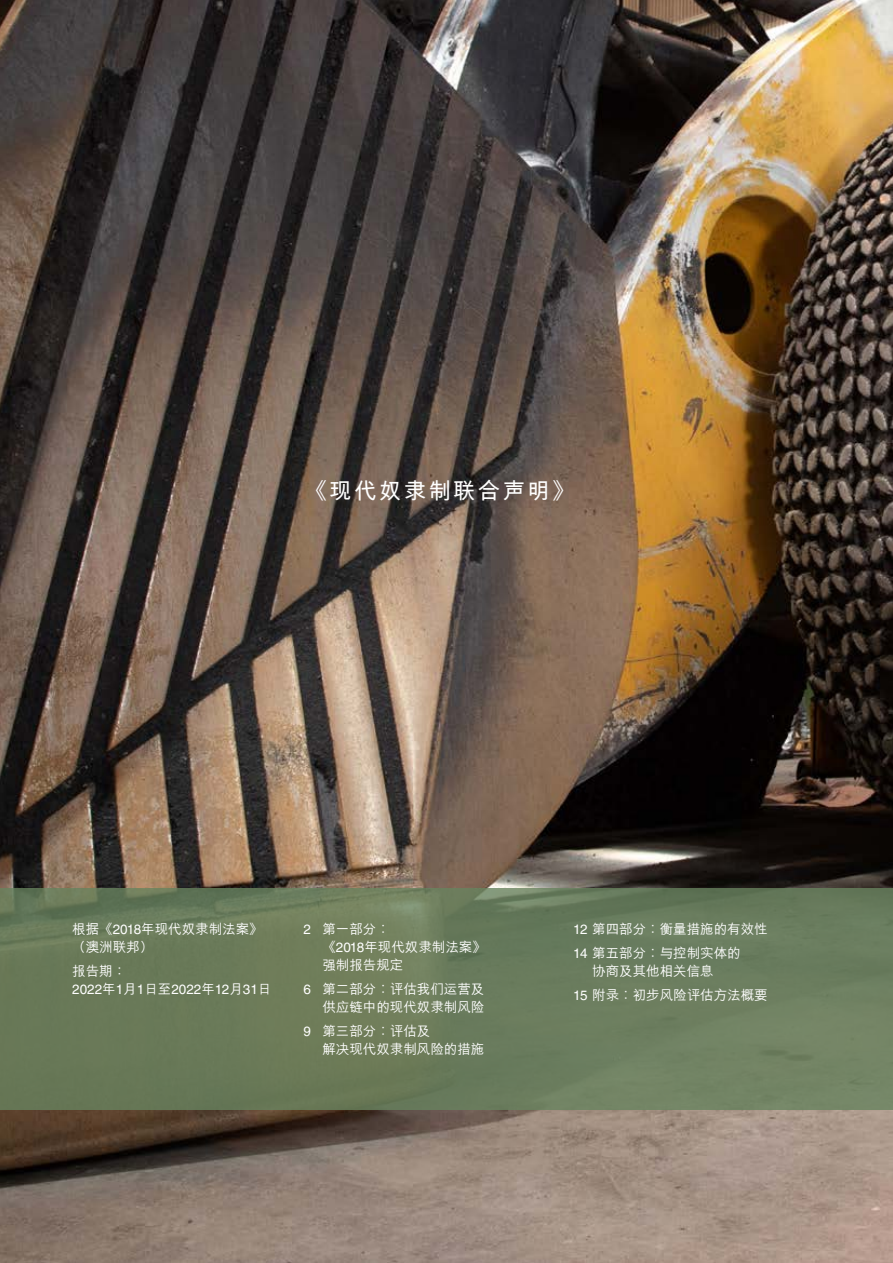
<style>
.page{position:relative;width:893px;height:1263px;background:#fff}
.page>*{position:absolute;margin:0;border:0;box-sizing:border-box;transform-origin:0 0}
.t1{font:700 22.5px "M Hei HKS";letter-spacing:.1em;color:#fff}
.t2{font:500 13.5px/18px "M Hei HKS";color:#fff}
.t3{font:13.5px "Helvetica LT Std";color:#fff}
.s1{font-family:"Helvetica LT Std";font-weight:400}
.s2{font-family:"M Hei HKS";font-weight:500}
</style>
<div class="page">
<img style="left:0;top:0;width:893px;height:1263px">
<div style="left:0;top:888px;width:893px;height:221px;background:#6b7c5c"></div>
<h1 class="t1" style="left:305px;top:474px;width:271px">《現代奴隸制聯合聲明》</h1>
<p class="t2" style="left:72px;top:919px;width:192px">根據《<span class="s1">2018</span>年現代奴隸制法案》（澳洲聯邦）</p>
<p class="t2" style="left:72px;top:961px;width:55px">報告期：</p>
<p class="t3" style="left:72px;top:981px;width:201px">2022<span class="s2">年</span>1<span class="s2">月</span>1<span class="s2">日至</span>2022<span class="s2">年</span>12<span class="s2">月</span>31<span class="s2">日</span></p>
<p class="t2" style="left:322px;top:919px;width:165px;text-indent:-19px"><span class="s1">2</span> 第一部分︰<br>《<span class="s1">2018</span>年現代奴隸制法案》強制報告規定</p>
<p class="t2" style="left:303px;top:979px;width:183px;text-align:right"><span class="s1">6</span> 第二部分︰評估我們運營及供應鏈中的現代奴隸制風險</p>
<p class="t2" style="left:322px;top:1021px;width:163px;text-indent:-19px"><span class="s1">9</span> 第三部分︰評估及<br>解決現代奴隸制風險的措施</p>
<p class="t2" style="left:573px;top:916px;width:196px;line-height:24px"><span class="s1">12</span> 第四部分︰衡量措施的有效性<br><span class="s1">14</span> 第五部分︰與控制實體的</p>
<p class="t2" style="left:573px;top:958px;width:196px;line-height:24px;text-indent:19px">協商及其他相關信息<br><span class="s1">15</span> 附錄︰初步風險評估方法概要</p>
</div>
